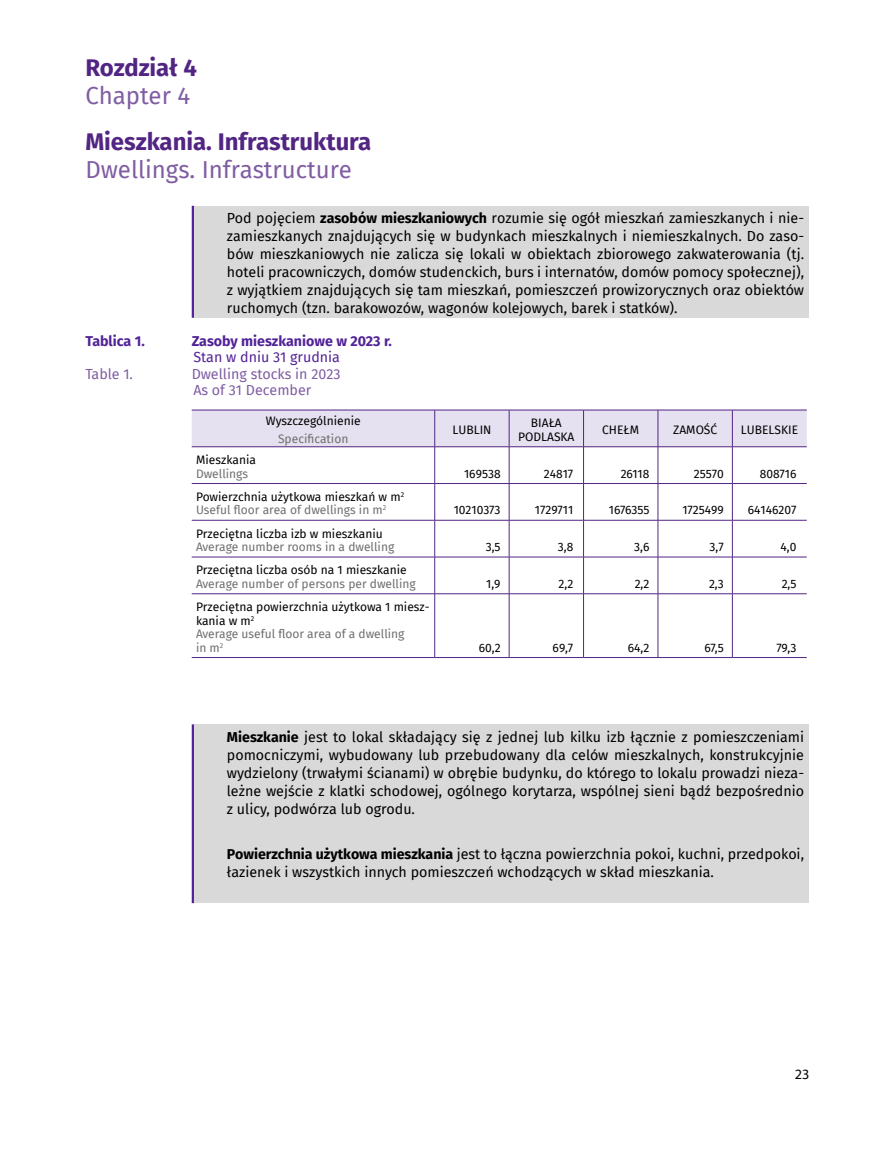
<style>
.page{position:relative;width:893px;height:1149px;background:#fff}
.page>*{position:absolute;margin:0;border:0;box-sizing:border-box;transform-origin:0 0}
.t1{font:700 24px "Fira Sans";color:#522583}
.t2{font:24px "Fira Sans";color:#805da3}
.t3{font:14.25px/18px "Fira Sans";color:#000;text-align:justify}
.t4{font:14.25px/16.5px "Fira Sans";color:#805da3}
.t5{font:700 14.25px "Fira Sans";color:#522398}
.t6{font:14.25px "Fira Sans";color:#522398}
.t7{font:14.25px "Myriad Pro";color:#000}
.t8{font:12px/13.5px "Fira Sans";color:#000}
.t9{font:12px "Fira Sans";color:#706f6f}
.s1{font-weight:700}
.s2{color:#706f6f}
</style>
<div class="page">
<div style="left:193px;top:206px;width:615px;height:111px;background:#d9d9d9"></div>
<hr style="left:192px;top:206px;width:2px;height:111px;background:#522398">
<div style="left:192px;top:410px;width:615px;height:36px;background:#e5e1f0"></div>
<hr style="left:192px;top:409px;width:243px;height:1px;background:#522583">
<hr style="left:435px;top:409px;width:74px;height:1px;background:#522583">
<hr style="left:434px;top:410px;width:1px;height:36px;background:#522583">
<hr style="left:509px;top:409px;width:74px;height:1px;background:#522583">
<hr style="left:509px;top:410px;width:1px;height:36px;background:#522583">
<hr style="left:583px;top:409px;width:75px;height:1px;background:#522583">
<hr style="left:583px;top:410px;width:1px;height:36px;background:#522583">
<hr style="left:658px;top:409px;width:74px;height:1px;background:#522583">
<hr style="left:658px;top:410px;width:1px;height:36px;background:#522583">
<hr style="left:732px;top:409px;width:75px;height:1px;background:#522583">
<hr style="left:732px;top:410px;width:1px;height:36px;background:#522583">
<hr style="left:192px;top:446px;width:243px;height:1px;background:#522583">
<hr style="left:435px;top:446px;width:74px;height:1px;background:#522583">
<hr style="left:434px;top:447px;width:1px;height:36px;background:#522583">
<hr style="left:509px;top:446px;width:74px;height:1px;background:#522583">
<hr style="left:509px;top:447px;width:1px;height:36px;background:#522583">
<hr style="left:583px;top:446px;width:75px;height:1px;background:#522583">
<hr style="left:583px;top:447px;width:1px;height:36px;background:#522583">
<hr style="left:658px;top:446px;width:74px;height:1px;background:#522583">
<hr style="left:658px;top:447px;width:1px;height:36px;background:#522583">
<hr style="left:732px;top:446px;width:75px;height:1px;background:#522583">
<hr style="left:732px;top:447px;width:1px;height:36px;background:#522583">
<hr style="left:192px;top:483px;width:243px;height:1px;background:#522583">
<hr style="left:435px;top:483px;width:74px;height:1px;background:#522583">
<hr style="left:434px;top:483px;width:1px;height:37px;background:#522583">
<hr style="left:509px;top:483px;width:74px;height:1px;background:#522583">
<hr style="left:509px;top:483px;width:1px;height:37px;background:#522583">
<hr style="left:583px;top:483px;width:75px;height:1px;background:#522583">
<hr style="left:583px;top:483px;width:1px;height:37px;background:#522583">
<hr style="left:658px;top:483px;width:74px;height:1px;background:#522583">
<hr style="left:658px;top:483px;width:1px;height:37px;background:#522583">
<hr style="left:732px;top:483px;width:75px;height:1px;background:#522583">
<hr style="left:732px;top:483px;width:1px;height:37px;background:#522583">
<hr style="left:192px;top:520px;width:243px;height:1px;background:#522583">
<hr style="left:435px;top:520px;width:74px;height:1px;background:#522583">
<hr style="left:434px;top:520px;width:1px;height:36px;background:#522583">
<hr style="left:509px;top:520px;width:74px;height:1px;background:#522583">
<hr style="left:509px;top:520px;width:1px;height:36px;background:#522583">
<hr style="left:583px;top:520px;width:75px;height:1px;background:#522583">
<hr style="left:583px;top:520px;width:1px;height:36px;background:#522583">
<hr style="left:658px;top:520px;width:74px;height:1px;background:#522583">
<hr style="left:658px;top:520px;width:1px;height:36px;background:#522583">
<hr style="left:732px;top:520px;width:75px;height:1px;background:#522583">
<hr style="left:732px;top:520px;width:1px;height:36px;background:#522583">
<hr style="left:192px;top:556px;width:243px;height:1px;background:#522583">
<hr style="left:435px;top:556px;width:74px;height:1px;background:#522583">
<hr style="left:434px;top:557px;width:1px;height:36px;background:#522583">
<hr style="left:509px;top:556px;width:74px;height:1px;background:#522583">
<hr style="left:509px;top:557px;width:1px;height:36px;background:#522583">
<hr style="left:583px;top:556px;width:75px;height:1px;background:#522583">
<hr style="left:583px;top:557px;width:1px;height:36px;background:#522583">
<hr style="left:658px;top:556px;width:74px;height:1px;background:#522583">
<hr style="left:658px;top:557px;width:1px;height:36px;background:#522583">
<hr style="left:732px;top:556px;width:75px;height:1px;background:#522583">
<hr style="left:732px;top:557px;width:1px;height:36px;background:#522583">
<hr style="left:192px;top:593px;width:243px;height:1px;background:#522583">
<hr style="left:435px;top:593px;width:74px;height:1px;background:#522583">
<hr style="left:434px;top:593px;width:1px;height:64px;background:#522583">
<hr style="left:509px;top:593px;width:74px;height:1px;background:#522583">
<hr style="left:509px;top:593px;width:1px;height:64px;background:#522583">
<hr style="left:583px;top:593px;width:75px;height:1px;background:#522583">
<hr style="left:583px;top:593px;width:1px;height:64px;background:#522583">
<hr style="left:658px;top:593px;width:74px;height:1px;background:#522583">
<hr style="left:658px;top:593px;width:1px;height:64px;background:#522583">
<hr style="left:732px;top:593px;width:75px;height:1px;background:#522583">
<hr style="left:732px;top:593px;width:1px;height:64px;background:#522583">
<hr style="left:192px;top:657px;width:243px;height:1px;background:#522583">
<hr style="left:435px;top:657px;width:74px;height:1px;background:#522583">
<hr style="left:509px;top:657px;width:74px;height:1px;background:#522583">
<hr style="left:583px;top:657px;width:75px;height:1px;background:#522583">
<hr style="left:658px;top:657px;width:74px;height:1px;background:#522583">
<hr style="left:732px;top:657px;width:75px;height:1px;background:#522583">
<div style="left:193px;top:724px;width:615px;height:178px;background:#d9d9d9"></div>
<hr style="left:192px;top:724px;width:2px;height:178px;background:#522398">
<h1 class="t1" style="left:85px;top:47px;width:113px">Rozdział 4</h1>
<h1 class="t2" style="left:85px;top:78px;width:106px">Chapter 4</h1>
<h1 class="t1" style="left:85px;top:121px;width:288px">Mieszkania. Infrastruktura</h1>
<h1 class="t2" style="left:85px;top:152px;width:268px">Dwellings. Infrastructure</h1>
<p class="t3" style="left:227px;top:209px;width:579px">Pod pojęciem <span class="s1">zasobów mieszkaniowych</span> rozumie się ogół mieszkań zamieszkanych i nie&shy;zamieszkanych znajdujących się w budynkach mieszkalnych i niemieszkalnych. Do zaso&shy;bów mieszkaniowych nie zalicza się lokali w obiektach zbiorowego zakwaterowania (tj. hoteli pracowniczych, domów studenckich, burs i internatów, domów pomocy społecznej), z wyjątkiem znajdujących się tam mieszkań, pomieszczeń prowizorycznych oraz obiektów ruchomych (tzn. barakowozów, wagonów kolejowych, barek i statków).</p>
<p class="t5" style="left:85px;top:328px;width:61px">Tablica 1.</p>
<p class="t5" style="left:192px;top:328px;width:202px">Zasoby mieszkaniowe w 2023 r.</p>
<p class="t6" style="left:193px;top:346px;width:148px">Stan w dniu 31 grudnia</p>
<p class="t4" style="left:85px;top:365px;width:49px">Table 1.</p>
<p class="t4" style="left:192px;top:365px;width:150px">Dwelling stocks in 2023<br>As of 31 December</p>
<p class="t8" style="left:266px;top:414px;width:96px">Wyszczególnienie</p>
<p class="t9" style="left:278px;top:429px;width:72px">Specification</p>
<p class="t8" style="left:452px;top:422px;width:40px">LUBLIN</p>
<p class="t8" style="left:518px;top:416px;width:58px;text-align:center">BIAŁA<br>PODLASKA</p>
<p class="t8" style="left:602px;top:422px;width:39px">CHEŁM</p>
<p class="t8" style="left:673px;top:422px;width:46px">ZAMOŚĆ</p>
<p class="t8" style="left:741px;top:422px;width:59px">LUBELSKIE</p>
<p class="t8" style="left:196px;top:452px;width:61px">Mieszkania</p>
<p class="t9" style="left:196px;top:464px;width:54px">Dwellings</p>
<p class="t8" style="left:464px;top:466px;width:38px">169538</p>
<p class="t8" style="left:544px;top:466px;width:31px">24817</p>
<p class="t8" style="left:621px;top:466px;width:30px">26118</p>
<p class="t8" style="left:694px;top:466px;width:31px">25570</p>
<p class="t8" style="left:760px;top:466px;width:38px">808716</p>
<p class="t8" style="left:196px;top:489px;width:210px">Powierzchnia użytkowa mieszkań w m<sup>2<br></sup><span class="s2">Useful floor area of dwellings in m</span><sup>2</sup></p>
<p class="t8" style="left:454px;top:503px;width:48px">10210373</p>
<p class="t8" style="left:535px;top:503px;width:40px">1729711</p>
<p class="t8" style="left:609px;top:503px;width:42px">1676355</p>
<p class="t8" style="left:682px;top:503px;width:43px">1725499</p>
<p class="t8" style="left:748px;top:503px;width:50px">64146207</p>
<p class="t8" style="left:196px;top:526px;width:188px">Przeciętna liczba izb w mieszkaniu</p>
<p class="t9" style="left:196px;top:537px;width:200px">Average number rooms in a dwelling</p>
<p class="t8" style="left:486px;top:539px;width:16px">3,5</p>
<p class="t8" style="left:558px;top:539px;width:17px">3,8</p>
<p class="t8" style="left:634px;top:539px;width:17px">3,6</p>
<p class="t8" style="left:710px;top:539px;width:16px">3,7</p>
<p class="t8" style="left:780px;top:539px;width:17px">4,0</p>
<p class="t8" style="left:196px;top:563px;width:212px">Przeciętna liczba osób na 1 mieszkanie</p>
<p class="t9" style="left:196px;top:574px;width:221px">Average number of persons per dwelling</p>
<p class="t8" style="left:486px;top:576px;width:16px">1,9</p>
<p class="t8" style="left:558px;top:576px;width:16px">2,2</p>
<p class="t8" style="left:635px;top:576px;width:16px">2,2</p>
<p class="t8" style="left:709px;top:576px;width:16px">2,3</p>
<p class="t8" style="left:782px;top:576px;width:16px">2,5</p>
<p class="t8" style="left:196px;top:599px;width:235px">Przeciętna powierzchnia użytkowa 1 miesz&shy;kania w m<sup>2<br></sup><span class="s2">Average useful floor area of a dwelling<br>in m</span><sup>2</sup></p>
<p class="t8" style="left:479px;top:640px;width:23px">60,2</p>
<p class="t8" style="left:553px;top:640px;width:22px">69,7</p>
<p class="t8" style="left:628px;top:640px;width:23px">64,2</p>
<p class="t8" style="left:704px;top:640px;width:21px">67,5</p>
<p class="t8" style="left:776px;top:640px;width:22px">79,3</p>
<p class="t3" style="left:227px;top:727px;width:579px"><span class="s1">Mieszkanie</span> jest to lokal składający się z jednej lub kilku izb łącznie z pomieszczeniami pomocniczymi, wybudowany lub przebudowany dla celów mieszkalnych, konstrukcyjnie wydzielony (trwałymi ścianami) w obrębie budynku, do którego to lokalu prowadzi nieza&shy;leżne wejście z klatki schodowej, ogólnego korytarza, wspólnej sieni bądź bezpośrednio z ulicy, podwórza lub ogrodu.</p>
<p class="t3" style="left:227px;top:844px;width:579px"><span class="s1">Powierzchnia użytkowa mieszkania</span> jest to łączna powierzchnia pokoi, kuchni, przedpokoi, łazienek i wszystkich innych pomieszczeń wchodzących w skład mieszkania.</p>
<p class="t7" style="left:795px;top:1064px;width:16px">23</p>
</div>
